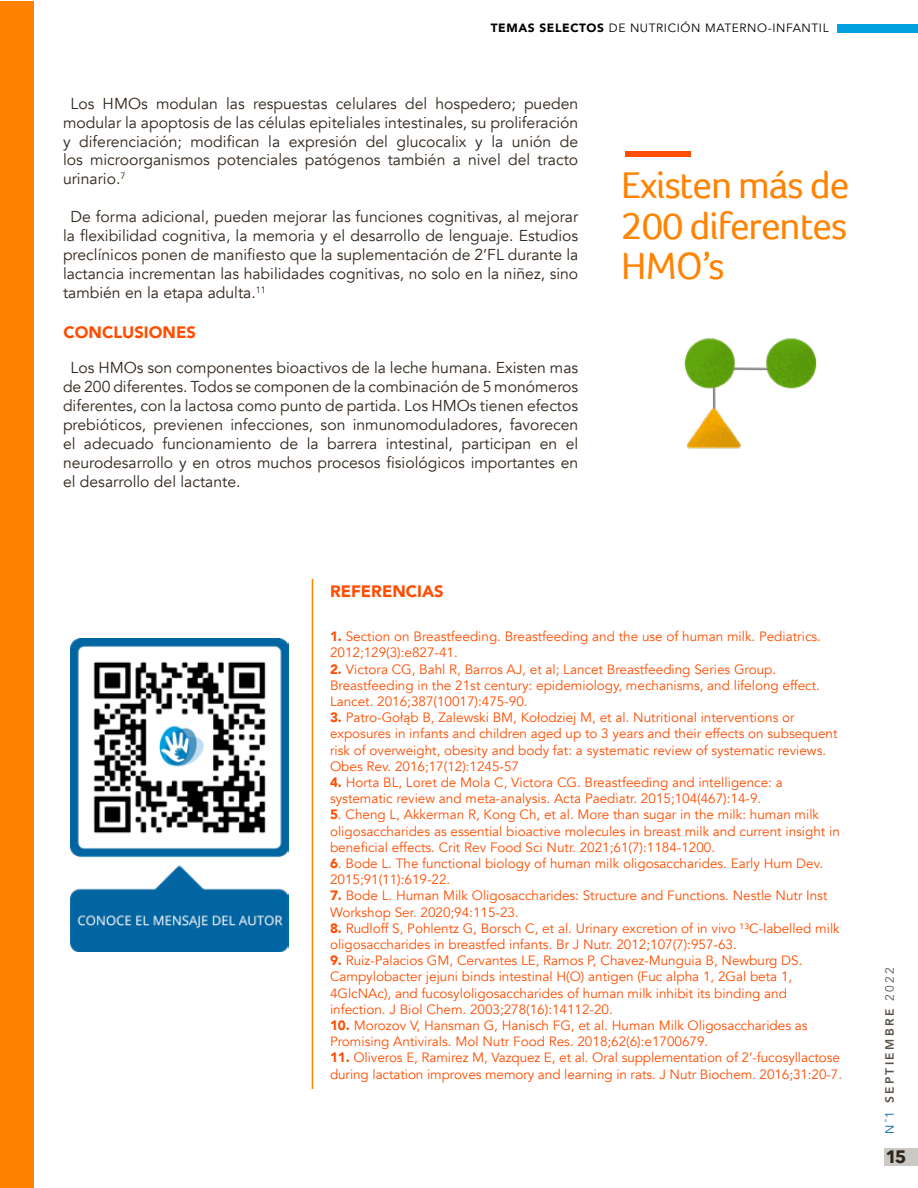
<style>
.page{position:relative;width:918px;height:1188px;background:#fff}
.page>*{position:absolute;margin:0;border:0;box-sizing:border-box;transform-origin:0 0}
.t1{font:39px/40.5px "Foco";letter-spacing:-.025em;color:#ff8200;text-align:justify}
.t2{font:700 18px "Avenir Next";color:#30261c}
.t3{font:900 16.5px "Avenir";color:#ff4d00}
.t4{font:15.75px/18.9px "Avenir";color:#30261c;text-align:justify}
.t5{font:13.5px/16.2px "Avenir";color:#ff4d00}
.t6{font:12px "Avenir";letter-spacing:.05em;color:#000}
.t7{font:800 12px "Avenir";letter-spacing:.2em;color:#5a5249}
.s1{font-weight:900}
.s2{font-weight:400;color:#0066a1}
.s3{font-weight:400}
</style>
<div class="page">
<div style="left:837px;top:24px;width:81px;height:9px;background:#00a1de"></div>
<div style="left:885px;top:1149px;width:33px;height:17px;background:#cbc9c6"></div>
<div style="left:0;top:1px;width:33px;height:1187px;background:#ff8200"></div>
<hr style="left:312px;top:579px;width:1px;height:510px;background:#ff8200">
<div style="left:625px;top:151px;width:66px;height:6px;background:#ff4d00"></div>
<img style="left:684px;top:338px;width:133px;height:111px">
<img style="left:70px;top:638px;width:218px;height:314px">
<p class="t6" style="left:491px;top:21px;width:339px"><span class="s1">TEMAS SELECTOS</span> DE NUTRICIÓN MATERNO-INFANTIL</p>
<p class="t4" style="left:63px;top:94px;width:517px;text-indent:7px">Los HMOs modulan las respuestas celulares del hospedero; pueden modular la apoptosis de las células epiteliales intestinales, su proliferación y diferenciación; modifican la expresión del glucocalix y la unión de los microorganismos potenciales patógenos también a nivel del tracto urinario.<sup>7</sup></p>
<p class="t4" style="left:63px;top:208px;width:517px;text-indent:7px">De forma adicional, pueden mejorar las funciones cognitivas, al mejorar la flexibilidad cognitiva, la memoria y el desarrollo de lenguaje. Estudios preclínicos ponen de manifiesto que la suplementación de 2’FL durante la lactancia incrementan las habilidades cognitivas, no solo en la niñez, sino también en la etapa adulta.<sup>11</sup></p>
<p class="t3" style="left:64px;top:318px;width:134px">CONCLUSIONES</p>
<p class="t4" style="left:63px;top:359px;width:517px;text-indent:7px">Los HMOs son componentes bioactivos de la leche humana. Existen mas de 200 diferentes. Todos se componen de la combinación de 5 monómeros diferentes, con la lactosa como punto de partida. Los HMOs tienen efectos prebióticos, previenen infecciones, son inmunomoduladores, favorecen el adecuado funcionamiento de la barrera intestinal, participan en el neurodesarrollo y en otros muchos procesos fisiológicos importantes en el desarrollo del lactante.</p>
<h1 class="t1" style="left:621px;top:164px;width:229px">Existen más de 200 diferentes HMO’s</h1>
<p class="t3" style="left:330px;top:577px;width:115px">REFERENCIAS</p>
<p class="t5" style="left:330px;top:629px;width:493px"><span class="s1">1.</span> Section on Breastfeeding. Breastfeeding and the use of human milk. Pediatrics.<br>2012;129(3):e827-41.</p>
<p class="t5" style="left:330px;top:661px;width:492px"><span class="s1">2.</span> Victora CG, Bahl R, Barros AJ, et al; Lancet Breastfeeding Series Group.<br>Breastfeeding in the 21st century: epidemiology, mechanisms, and lifelong effect.<br>Lancet. 2016;387(10017):475-90.</p>
<p class="t5" style="left:330px;top:710px;width:509px"><span class="s1">3.</span> Patro-Gołąb B, Zalewski BM, Kołodziej M, et al. Nutritional interventions or exposures in infants and children aged up to 3 years and their effects on subsequent risk of overweight, obesity and body fat: a systematic review of systematic reviews.<br>Obes Rev. 2016;17(12):1245-57</p>
<p class="t5" style="left:330px;top:775px;width:454px"><span class="s1">4.</span> Horta BL, Loret de Mola C, Victora CG. Breastfeeding and intelligence: a systematic review and meta-analysis. Acta Paediatr. 2015;104(467):14-9.</p>
<p class="t5" style="left:330px;top:807px;width:511px"><span class="s1">5</span>. Cheng L, Akkerman R, Kong Ch, et al. More than sugar in the milk: human milk oligosaccharides as essential bioactive molecules in breast milk and current insight in beneficial effects. Crit Rev Food Sci Nutr. 2021;61(7):1184-1200.</p>
<p class="t5" style="left:330px;top:856px;width:495px"><span class="s1">6</span>. Bode L. The functional biology of human milk oligosaccharides. Early Hum Dev.<br>2015;91(11):619-22.</p>
<p class="t5" style="left:330px;top:888px;width:499px"><span class="s1">7.</span> Bode L. Human Milk Oligosaccharides: Structure and Functions. Nestle Nutr Inst<br>Workshop Ser. 2020;94:115-23.</p>
<p class="t5" style="left:330px;top:920px;width:511px"><span class="s1">8.</span> Rudloff S, Pohlentz G, Borsch C, et al. Urinary excretion of in vivo ¹³C-labelled milk oligosaccharides in breastfed infants. Br J Nutr. 2012;107(7):957-63.</p>
<p class="t5" style="left:330px;top:953px;width:474px"><span class="s1">9.</span> Ruiz-Palacios GM, Cervantes LE, Ramos P, Chavez-Munguia B, Newburg DS.<br>Campylobacter jejuni binds intestinal H(O) antigen (Fuc alpha 1, 2Gal beta 1, 4GlcNAc), and fucosyloligosaccharides of human milk inhibit its binding and infection. J Biol Chem. 2003;278(16):14112-20.</p>
<p class="t5" style="left:330px;top:1018px;width:479px"><span class="s1">10.</span> Morozov V, Hansman G, Hanisch FG, et al. Human Milk Oligosaccharides as<br>Promising Antivirals. Mol Nutr Food Res. 2018;62(6):e1700679.</p>
<p class="t5" style="left:330px;top:1050px;width:514px"><span class="s1">11.</span> Oliveros E, Ramirez M, Vazquez E, et al. Oral supplementation of 2’-fucosyllactose during lactation improves memory and learning in rats. J Nutr Biochem. 2016;31:20-7.</p>
<p class="t7" style="left:880px;top:1134px;width:169px;rotate:-90deg"><span class="s2">N</span> <sup>º</sup><span class="s2">1</span> SEPTIEMBRE <span class="s3">2022</span></p>
<h2 class="t2" style="left:885px;top:1141px;width:23px">15</h2>
</div>
